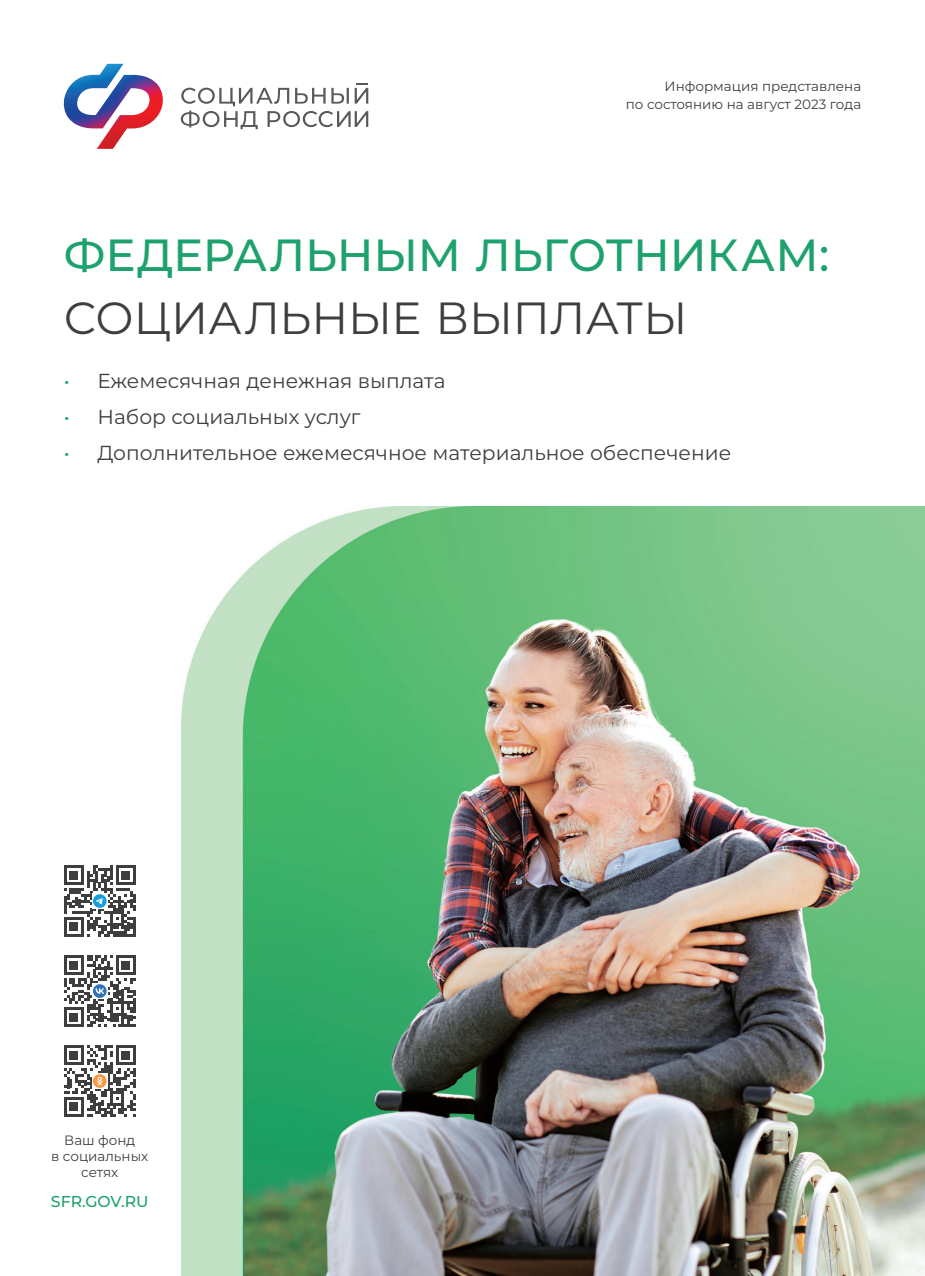
<style>
.page{position:relative;width:925px;height:1276px;background:#fff}
.page>*{position:absolute;margin:0;border:0;box-sizing:border-box;transform-origin:0 0}
.Название_брошюры{font:100 45px/63px "Montserrat";letter-spacing:-.005em;color:#1da26d}
.t1{font:100 20.25px "Montserrat";color:#3e3e3f}
.t2{font:100 15.75px "Montserrat";color:#1da26d}
.Сноска_флаг{font:100 13.5px/18px "Montserrat";color:#3e3e3f;text-align:right}
.Нижний_колонтитул{font:100 13.5px/16.2px "Montserrat";color:#3e3e3f;text-align:center}
.s1{color:#3e3e3f}
.s2{color:#1da26d}
</style>
<div class="page">
<img style="left:182px;top:506px;width:743px;height:770px">
<img style="left:63px;top:64px;width:100px;height:85px">
<svg style="left:181px;top:83px;width:187px;height:46px"></svg>
<svg style="left:64px;top:1045px;width:72px;height:72px"></svg>
<svg style="left:64px;top:955px;width:72px;height:72px"></svg>
<svg style="left:64px;top:865px;width:72px;height:72px"></svg>
<img style="left:245px;top:550px;width:680px;height:726px">
<p class="Сноска_флаг" style="left:626px;top:77px;width:237px">Информация представлена<br>по состоянию на август 2023 года</p>
<p class="Название_брошюры" style="left:64px;top:222px;width:767px">ФЕДЕРАЛЬНЫМ ЛЬГОТНИКАМ:<br><span class="s1">СОЦИАЛЬНЫЕ ВЫПЛАТЫ</span></p>
<p class="t1" style="left:64px;top:367px;width:383px"><span class="s2">•</span> Ежемесячная денежная выплата</p>
<p class="t1" style="left:64px;top:403px;width:298px"><span class="s2">•</span> Набор социальных услуг</p>
<p class="t1" style="left:64px;top:439px;width:669px"><span class="s2">•</span> Дополнительное ежемесячное материальное обеспечение</p>
<p class="Нижний_колонтитул" style="left:51px;top:1131px;width:99px">Ваш фонд<br>в социальных сетях</p>
<p class="t2" style="left:51px;top:1191px;width:99px">SFR.GOV.RU</p>
</div>
